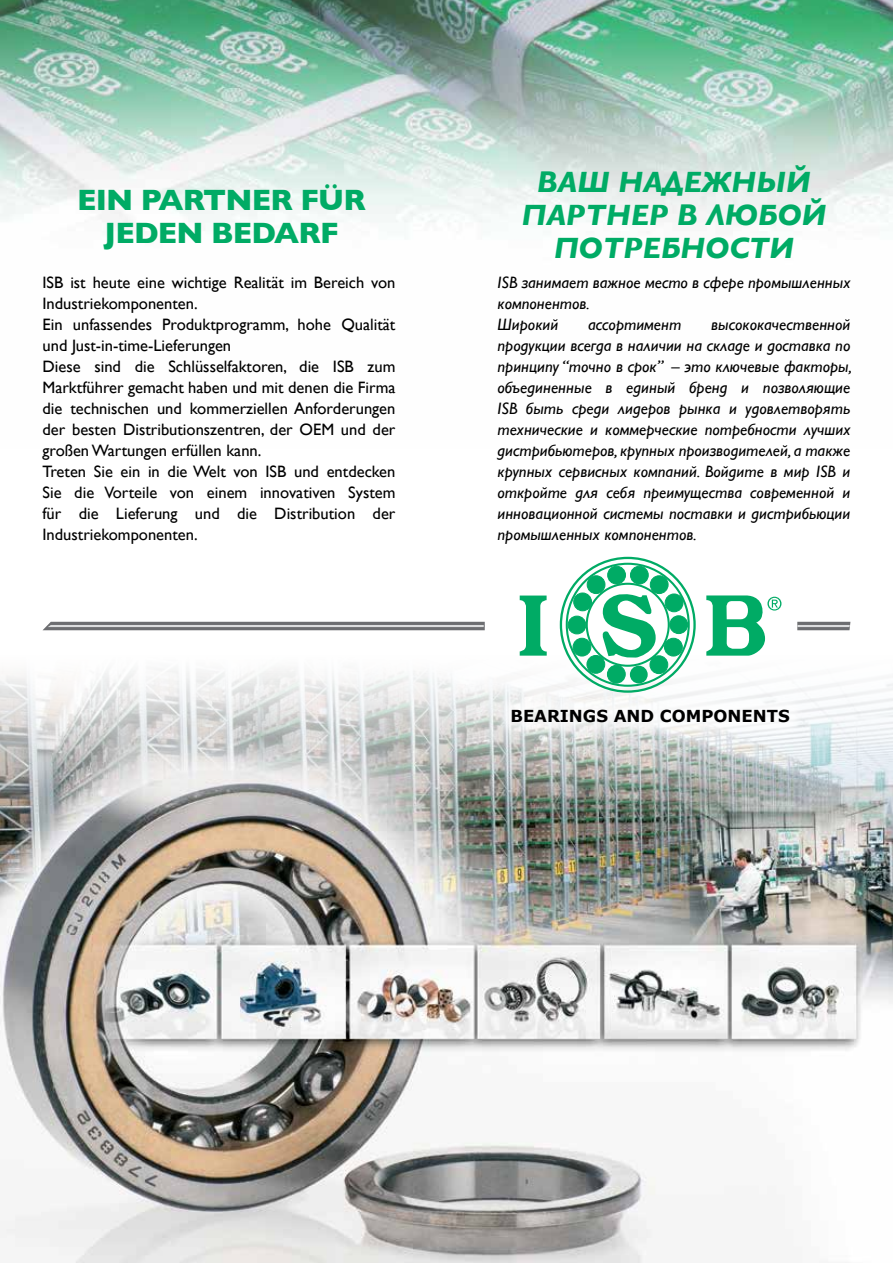
<style>
.page{position:relative;width:893px;height:1263px;background:#fff}
.page>*{position:absolute;margin:0;border:0;box-sizing:border-box;transform-origin:0 0}
.t1{font:italic 700 30px/33px "Gill Sans";letter-spacing:-.01em;color:#00ab65;text-align:center}
.t2{font:700 30px/33px "Gill Sans";letter-spacing:-.025em;color:#00ab65;text-align:center}
.t3{font:italic 16.5px/21px "Gill Sans";color:#000}
.t4{font:16.5px/21px "Gill Sans";color:#000}
.t5{font:700 16.5px "Verdana";color:#000}
</style>
<div class="page">
<img style="left:0;top:0;width:893px;height:231px">
<img style="left:0;top:607px;width:893px;height:656px">
<div style="left:586px;top:583px;width:84px;height:84px;border:2px solid #00ab65;border-radius:50%"></div>
<div style="left:587px;top:576px;width:18px;height:17px;background:#00ab65;border-radius:50%"></div>
<div style="left:587px;top:575px;width:18px;height:19px;border:1px solid #00ab65;border-radius:50%"></div>
<div style="left:608px;top:566px;width:17px;height:18px;background:#00ab65;border-radius:50%"></div>
<div style="left:607px;top:566px;width:19px;height:18px;border:1px solid #00ab65;border-radius:50%"></div>
<div style="left:630px;top:566px;width:18px;height:18px;background:#00ab65;border-radius:50%"></div>
<div style="left:630px;top:566px;width:18px;height:18px;border:1px solid #00ab65;border-radius:50%"></div>
<div style="left:650px;top:576px;width:18px;height:17px;background:#00ab65;border-radius:50%"></div>
<div style="left:650px;top:575px;width:18px;height:19px;border:1px solid #00ab65;border-radius:50%"></div>
<div style="left:665px;top:594px;width:18px;height:18px;background:#00ab65;border-radius:50%"></div>
<div style="left:665px;top:594px;width:18px;height:18px;border:1px solid #00ab65;border-radius:50%"></div>
<div style="left:670px;top:616px;width:18px;height:18px;background:#00ab65;border-radius:50%"></div>
<div style="left:669px;top:615px;width:19px;height:19px;border:1px solid #00ab65;border-radius:50%"></div>
<div style="left:664px;top:638px;width:18px;height:18px;background:#00ab65;border-radius:50%"></div>
<div style="left:664px;top:638px;width:19px;height:18px;border:1px solid #00ab65;border-radius:50%"></div>
<div style="left:650px;top:656px;width:18px;height:18px;background:#00ab65;border-radius:50%"></div>
<div style="left:650px;top:655px;width:18px;height:19px;border:1px solid #00ab65;border-radius:50%"></div>
<div style="left:630px;top:666px;width:18px;height:17px;background:#00ab65;border-radius:50%"></div>
<div style="left:607px;top:665px;width:18px;height:18px;background:#00ab65;border-radius:50%"></div>
<div style="left:607px;top:665px;width:18px;height:18px;border:1px solid #00ab65;border-radius:50%"></div>
<div style="left:587px;top:655px;width:18px;height:18px;background:#00ab65;border-radius:50%"></div>
<div style="left:587px;top:655px;width:18px;height:18px;border:1px solid #00ab65;border-radius:50%"></div>
<div style="left:573px;top:638px;width:18px;height:18px;background:#00ab65;border-radius:50%"></div>
<div style="left:573px;top:638px;width:18px;height:18px;border:1px solid #00ab65;border-radius:50%"></div>
<div style="left:568px;top:616px;width:18px;height:18px;background:#00ab65;border-radius:50%"></div>
<div style="left:568px;top:616px;width:18px;height:18px;border:1px solid #00ab65;border-radius:50%"></div>
<div style="left:574px;top:593px;width:17px;height:18px;background:#00ab65;border-radius:50%"></div>
<div style="left:573px;top:593px;width:19px;height:18px;border:1px solid #00ab65;border-radius:50%"></div>
<svg style="left:601px;top:592px;width:55px;height:67px"></svg>
<svg style="left:520px;top:595px;width:27px;height:61px"></svg>
<svg style="left:706px;top:595px;width:75px;height:61px"></svg>
<div style="left:495px;top:693px;width:310px;height:45px;background:#fff;opacity:.68"></div>
<svg style="left:43px;top:622px;width:442px;height:8px;background:#8b8c8e"></svg>
<svg style="left:797px;top:622px;width:53px;height:8px"></svg>
<hr style="left:797px;top:625px;width:53px;height:2px;background:#dcddde">
<h1 class="t2" style="left:77px;top:183px;width:290px">EIN PARTNER FÜR<br>JEDEN BEDARF</h1>
<h1 class="t1" style="left:521px;top:165px;width:307px">ВАШ НАДЕЖНЫЙ<br>ПАРТНЕР В ЛЮБОЙ<br>ПОТРЕБНОСТИ</h1>
<p class="t4" style="left:43px;top:272px;width:354px">ISB ist heute eine wichtige Realität im Bereich von Industriekomponenten.<br>Ein unfassendes Produktprogramm, hohe Qualität und Just-in-time-Lieferungen<br>Diese sind die Schlüsselfaktoren, die ISB zum Marktführer gemacht haben und mit denen die Firma die technischen und kommerziellen Anforderungen der besten Distributionszentren, der OEM und der großen Wartungen erfüllen kann.<br>Treten Sie ein in die Welt von ISB und entdecken Sie die Vorteile von einem innovativen System für die Lieferung und die Distribution der Industriekomponenten.</p>
<p class="t3" style="left:497px;top:272px;width:355px">ISB занимает важное место в сфере промышленных компонентов.<br>Широкий</p>
<p class="t3" style="left:497px;top:314px;width:356px;text-align:justify;text-indent:214px">высококачественной продукции всегда в наличии на складе и доставка по принципу “точно в срок” – это ключевые факторы, объединенные в единый бренд и позволяющие ISB быть среди лидеров рынка и удовлетворять технические и коммерческие потребности лучших дистрибьютеров, крупных производителей, а также крупных сервисных компаний. Войдите в мир ISB и откройте для себя преимущества современной и инновационной системы поставки и дистрибьюции промышленных компонентов.</p>
<p class="t3" style="left:588px;top:314px;width:95px">ассортимент</p>
<p class="t5" style="left:510px;top:704px;width:281px">BEARINGS AND COMPONENTS</p>
</div>
